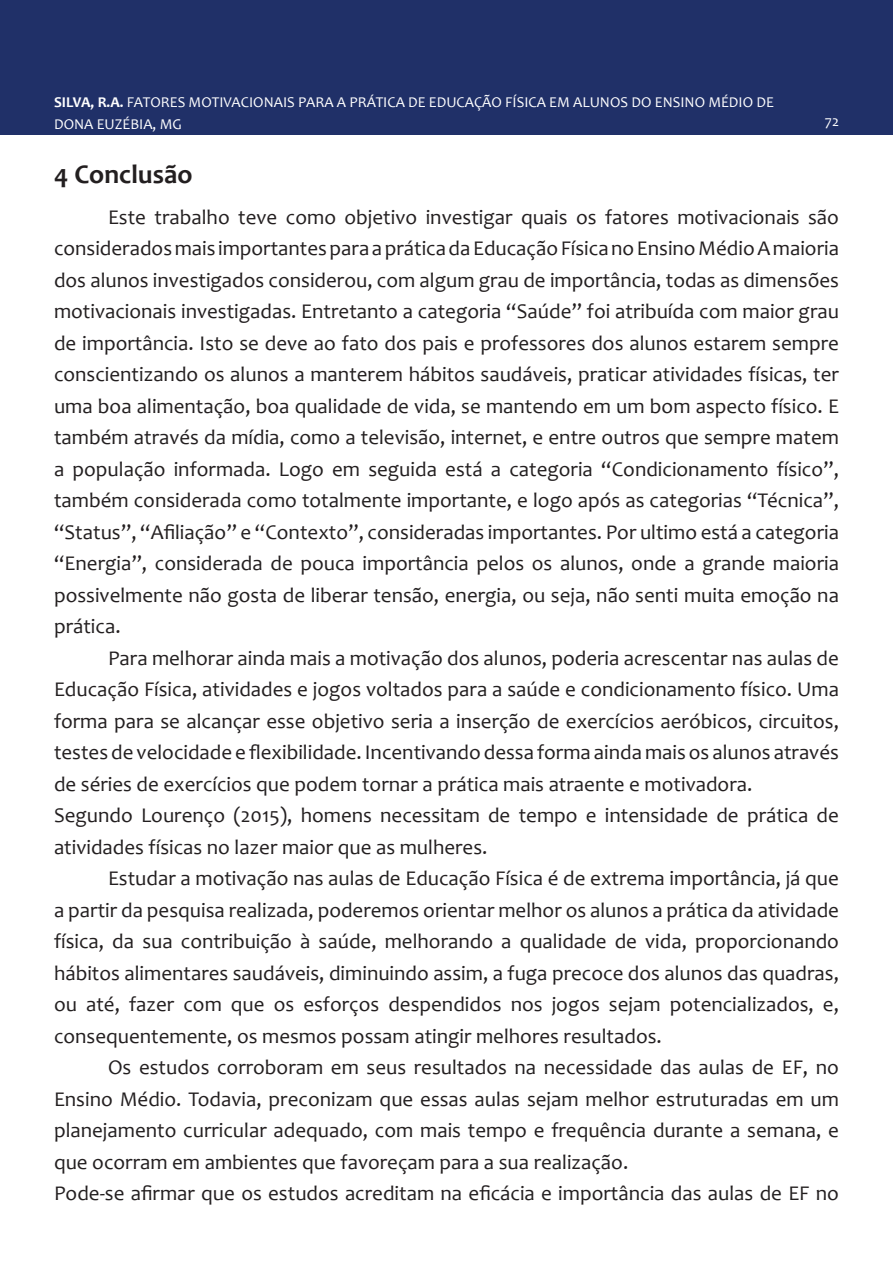
<style>
.page{position:relative;width:893px;height:1263px;background:#fff}
.page>*{position:absolute;margin:0;border:0;box-sizing:border-box;transform-origin:0 0}
.t1{font:700 27px "Candara";color:#231f20}
.t2{font:21px/31.5px "Candara";color:#231f20;text-align:justify}
.t3{font:15px/21.6px "Candara";color:#fff}
.s1{font-weight:700}
</style>
<div class="page">
<div style="left:0;top:0;width:893px;height:135px;background:#203068"></div>
<p class="t3" style="left:54px;top:91px;width:721px"><span class="s1">SILVA, R.A.</span> FATORES MOTIVACIONAIS PARA A PRÁTICA DE EDUCAÇÃO FÍSICA EM ALUNOS DO ENSINO MÉDIO DE<br>DONA EUZÉBIA, MG</p>
<p class="t1" style="left:54px;top:158px;width:140px">4 Conclusão</p>
<p class="t2" style="left:54px;top:201px;width:786px;text-indent:54px">Este trabalho teve como objetivo investigar quais os fatores motivacionais são considerados mais importantes para a prática da Educação Física no Ensino Médio A maioria dos alunos investigados considerou, com algum grau de importância, todas as dimensões motivacionais investigadas. Entretanto a categoria “Saúde” foi atribuída com maior grau de importância. Isto se deve ao fato dos pais e professores dos alunos estarem sempre conscientizando os alunos a manterem hábitos saudáveis, praticar atividades físicas, ter uma boa alimentação, boa qualidade de vida, se mantendo em um bom aspecto físico. E também através da mídia, como a televisão, internet, e entre outros que sempre matem a população informada. Logo em seguida está a categoria “Condicionamento físico”, também considerada como totalmente importante, e logo após as categorias “Técnica”, “Status”, “Afiliação” e “Contexto”, consideradas importantes. Por ultimo está a categoria “Energia”, considerada de pouca importância pelos os alunos, onde a grande maioria possivelmente não gosta de liberar tensão, energia, ou seja, não senti muita emoção na prática.</p>
<p class="t2" style="left:54px;top:642px;width:786px;text-indent:54px">Para melhorar ainda mais a motivação dos alunos, poderia acrescentar nas aulas de Educação Física, atividades e jogos voltados para a saúde e condicionamento físico. Uma forma para se alcançar esse objetivo seria a inserção de exercícios aeróbicos, circuitos, testes de velocidade e flexibilidade. Incentivando dessa forma ainda mais os alunos através de séries de exercícios que podem tornar a prática mais atraente e motivadora.</p>
<p class="t2" style="left:54px;top:800px;width:786px">Segundo Lourenço (2015), homens necessitam de tempo e intensidade de prática de atividades físicas no lazer maior que as mulheres.</p>
<p class="t2" style="left:54px;top:863px;width:786px;text-indent:54px">Estudar a motivação nas aulas de Educação Física é de extrema importância, já que a partir da pesquisa realizada, poderemos orientar melhor os alunos a prática da atividade física, da sua contribuição à saúde, melhorando a qualidade de vida, proporcionando hábitos alimentares saudáveis, diminuindo assim, a fuga precoce dos alunos das quadras, ou até, fazer com que os esforços despendidos nos jogos sejam potencializados, e, consequentemente, os mesmos possam atingir melhores resultados.</p>
<p class="t2" style="left:54px;top:1052px;width:786px;text-indent:54px">Os estudos corroboram em seus resultados na necessidade das aulas de EF, no Ensino Médio. Todavia, preconizam que essas aulas sejam melhor estruturadas em um planejamento curricular adequado, com mais tempo e frequência durante a semana, e que ocorram em ambientes que favoreçam para a sua realização.</p>
<p class="t2" style="left:54px;top:1178px;width:786px">Pode-se afirmar que os estudos acreditam na eficácia e importância das aulas de EF no</p>
<p class="t3" style="left:825px;top:111px;width:16px">72</p>
</div>
